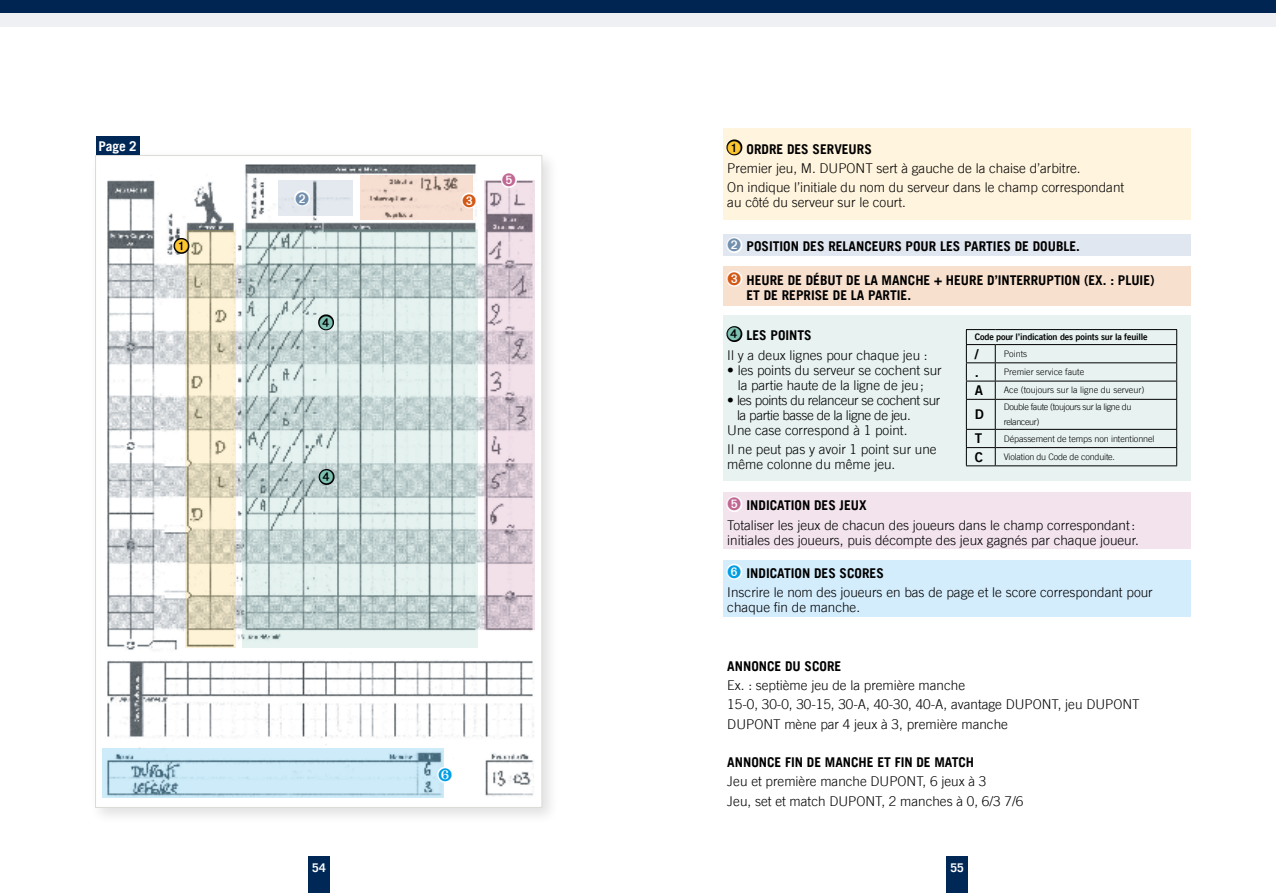
<style>
.page{position:relative;width:1276px;height:893px;background:#fff}
.page>*{position:absolute;margin:0;border:0;box-sizing:border-box;transform-origin:0 0}
.t1{font:300 13.5px/19.2px "Trade Gothic LT";color:#000}
.t2{font:700 13.5px/15px "Trade Gothic LT";color:#000}
.t3{font:300 13.5px "Trade Gothic LT";letter-spacing:-.03em;color:#000}
.t4{font:13.5px "Trade Gothic LT Bold Two";color:#000}
.t5{font:700 13.5px "Trade Gothic LT";color:#fff}
.t6{font:700 12px "Trade Gothic LT";color:#fff}
.t7{font:300 9px "Trade Gothic LT";letter-spacing:-.01em;color:#000}
.t8{font:300 9px/15px "Trade Gothic LT";letter-spacing:-.04em;color:#000}
.t9{font:9px "Trade Gothic LT Bold Two";letter-spacing:-.02em;color:#000}
.s1{color:#fdc52f}
.s2{font-weight:700}
.s3{color:#7290ae}
.s4{color:#d35917}
.s5{color:#7dc1b2}
.s6{color:#c26794}
.s7{color:#009ee4}
</style>
<div class="page">
<div style="left:308px;top:856px;width:22px;height:37px;background:#002856"></div>
<div style="left:946px;top:856px;width:21px;height:37px;background:#002856"></div>
<svg style="left:0;top:0;width:638px;height:27px;fill:#eef0f3"></svg>
<svg style="left:638px;top:0;width:638px;height:27px;fill:#eef0f3"></svg>
<div style="left:89px;top:149px;width:470px;height:675px;background:#000;opacity:.12"></div>
<img style="left:97px;top:161px;width:443px;height:636px">
<svg style="left:278px;top:181px;width:74px;height:35px;fill:#e3e9ef"></svg>
<svg style="left:102px;top:748px;width:342px;height:50px;fill:#cdebf9"></svg>
<svg style="left:360px;top:175px;width:113px;height:45px;fill:#f5ddd0"></svg>
<svg style="left:185px;top:230px;width:51px;height:417px"></svg>
<svg style="left:242px;top:229px;width:236px;height:419px"></svg>
<div style="left:96px;top:137px;width:44px;height:18px;background:#002856"></div>
<svg style="left:484px;top:181px;width:51px;height:449px"></svg>
<div style="left:723px;top:128px;width:468px;height:92px;background:#fff4dd"></div>
<svg style="left:726px;top:139px;width:17px;height:17px"></svg>
<div style="left:723px;top:234px;width:468px;height:21px;background:#e1e7f0"></div>
<svg style="left:726px;top:237px;width:16px;height:16px"></svg>
<div style="left:723px;top:266px;width:468px;height:39px;background:#f8e0cf"></div>
<svg style="left:726px;top:271px;width:17px;height:16px"></svg>
<div style="left:723px;top:315px;width:468px;height:165px;background:#e8f3f1"></div>
<svg style="left:726px;top:326px;width:17px;height:16px"></svg>
<hr style="left:995px;top:329px;width:182px;height:1px;background:#000">
<hr style="left:995px;top:344px;width:182px;height:1px;background:#000">
<hr style="left:995px;top:362px;width:182px;height:1px;background:#000">
<hr style="left:995px;top:381px;width:182px;height:1px;background:#000">
<hr style="left:995px;top:399px;width:182px;height:1px;background:#000">
<hr style="left:995px;top:429px;width:182px;height:1px;background:#000">
<hr style="left:995px;top:447px;width:182px;height:1px;background:#000">
<svg style="left:1176px;top:330px;width:1px;height:135px"></svg>
<svg style="left:966px;top:329px;width:30px;height:137px"></svg>
<hr style="left:995px;top:465px;width:182px;height:1px;background:#000">
<div style="left:723px;top:492px;width:468px;height:57px;background:#f2e3ec"></div>
<svg style="left:726px;top:496px;width:16px;height:16px"></svg>
<div style="left:723px;top:560px;width:468px;height:56px;background:#d4edfd"></div>
<svg style="left:726px;top:563px;width:17px;height:17px"></svg>
<svg style="left:292px;top:188px;width:20px;height:20px"></svg>
<svg style="left:316px;top:312px;width:20px;height:21px"></svg>
<svg style="left:316px;top:467px;width:21px;height:20px"></svg>
<svg style="left:459px;top:190px;width:20px;height:21px"></svg>
<svg style="left:435px;top:764px;width:20px;height:21px"></svg>
<svg style="left:171px;top:236px;width:21px;height:20px"></svg>
<svg style="left:499px;top:170px;width:20px;height:20px"></svg>
<p class="t5" style="left:98px;top:138px;width:40px">Page 2</p>
<p class="t1" style="left:727px;top:139px;width:398px"><span class="s1">➊</span> <span class="s2">ORDRE DES SERVEURS<br></span>Premier jeu, M. DUPONT sert à gauche de la chaise d’arbitre.<br>On indique l’initiale du nom du serveur dans le champ correspondant</p>
<p class="t1" style="left:727px;top:193px;width:180px">au côté du serveur sur le court.</p>
<p class="t2" style="left:727px;top:239px;width:354px"><span class="s3">➋</span> POSITION DES RELANCEURS POUR LES PARTIES DE DOUBLE.</p>
<p class="t2" style="left:746px;top:273px;width:409px;text-indent:-19px"><span class="s4">➌</span> HEURE DE DÉBUT DE LA MANCHE + HEURE D’INTERRUPTION (EX. : PLUIE)<br>ET DE REPRISE DE LA PARTIE.</p>
<p class="t1" style="left:727px;top:326px;width:202px"><span class="s5">➍</span> <span class="s2">LES POINTS<br></span>Il y a deux lignes pour chaque jeu :</p>
<p class="t1" style="left:727px;top:362px;width:216px;line-height:15px;text-align:center">• les points du serveur se cochent sur la partie haute de la ligne de jeu ;</p>
<p class="t3" style="left:727px;top:392px;width:214px">• les points du relanceur se cochent sur</p>
<p class="t3" style="left:737px;top:407px;width:175px">la partie basse de la ligne de jeu.</p>
<p class="t1" style="left:727px;top:420px;width:182px">Une case correspond à 1 point.</p>
<p class="t1" style="left:727px;top:442px;width:211px;line-height:15px">Il ne peut pas y avoir 1 point sur une même colonne du même jeu.</p>
<p class="t9" style="left:975px;top:332px;width:174px">Code pour l’indication des points sur la feuille</p>
<p class="t4" style="left:975px;top:346px;width:5px">/</p>
<p class="t7" style="left:1003px;top:349px;width:25px">Points</p>
<p class="t4" style="left:975px;top:365px;width:6px">.</p>
<p class="t7" style="left:1003px;top:367px;width:82px">Premier service faute</p>
<p class="t4" style="left:975px;top:383px;width:10px">A</p>
<p class="t7" style="left:1003px;top:385px;width:142px">Ace (toujours sur la ligne du serveur)</p>
<p class="t4" style="left:975px;top:407px;width:11px">D</p>
<p class="t8" style="left:1003px;top:399px;width:129px">Double faute (toujours sur la ligne du relanceur)</p>
<p class="t4" style="left:975px;top:431px;width:9px">T</p>
<p class="t7" style="left:1003px;top:434px;width:152px">Dépassement de temps non intentionnel</p>
<p class="t4" style="left:975px;top:449px;width:10px">C</p>
<p class="t7" style="left:1003px;top:452px;width:113px">Violation du Code de conduite.</p>
<p class="t1" style="left:727px;top:496px;width:409px"><span class="s6">➎</span> <span class="s2">INDICATION DES JEUX<br></span>Totaliser les jeux de chacun des joueurs dans le champ correspondant :</p>
<p class="t1" style="left:727px;top:530px;width:413px">initiales des joueurs, puis décompte des jeux gagnés par chaque joueur.</p>
<p class="t1" style="left:727px;top:564px;width:427px"><span class="s7">➏</span> <span class="s2">INDICATION DES SCORES<br></span>Inscrire le nom des joueurs en bas de page et le score correspondant pour</p>
<p class="t1" style="left:727px;top:597px;width:134px">chaque fin de manche.</p>
<p class="t2" style="left:727px;top:658px;width:116px">ANNONCE DU SCORE</p>
<p class="t1" style="left:727px;top:676px;width:414px">Ex. : septième jeu de la première manche<br>15-0, 30-0, 30-15, 30-A, 40-30, 40-A, avantage DUPONT, jeu DUPONT<br>DUPONT mène par 4 jeux à 3, première manche</p>
<p class="t2" style="left:727px;top:755px;width:248px">ANNONCE FIN DE MANCHE ET FIN DE MATCH</p>
<p class="t1" style="left:727px;top:772px;width:297px">Jeu et première manche DUPONT, 6 jeux à 3<br>Jeu, set et match DUPONT, 2 manches à 0, 6/3 7/6</p>
<p class="t6" style="left:312px;top:861px;width:15px">54</p>
<p class="t6" style="left:950px;top:861px;width:15px">55</p>
</div>
